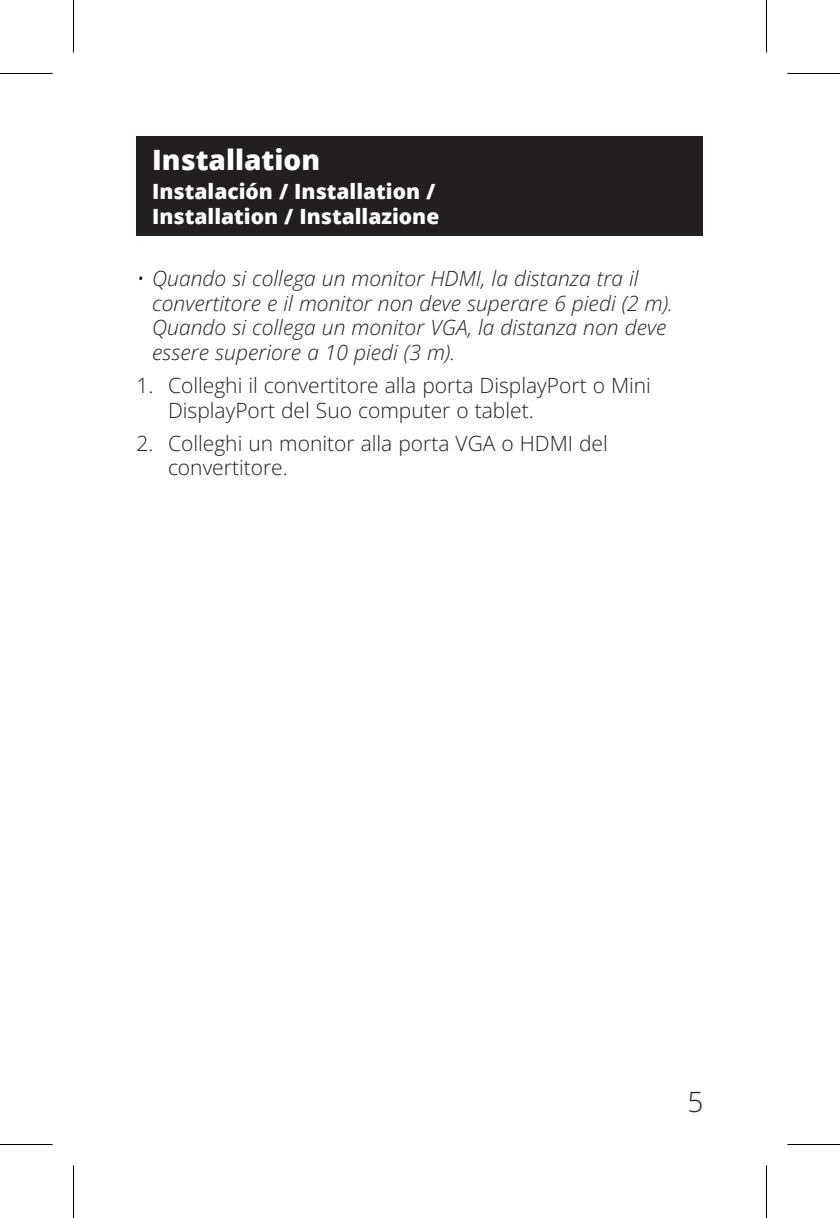
<style>
.page{position:relative;width:840px;height:1218px;background:#fff}
.page>*{position:absolute;margin:0;border:0;box-sizing:border-box;transform-origin:0 0}
.t1{font:800 28px "Open Sans";color:#fff}
.t2{font:28px "Open Sans";color:#231f20}
.t3{font:italic 21px/24.5px "Open Sans";color:#231f20}
.t4{font:21px/24.5px "Open Sans";color:#231f20}
.t5{font:800 21px/24.5px "Open Sans";color:#fff}
</style>
<div class="page">
<div style="left:136px;top:136px;width:567px;height:100px;background:#231f20"></div>
<hr style="left:0;top:73px;width:52px;height:1px;background:#000">
<hr style="left:788px;top:73px;width:52px;height:1px;background:#000">
<hr style="left:0;top:1144px;width:52px;height:1px;background:#000">
<hr style="left:788px;top:1144px;width:52px;height:1px;background:#000">
<hr style="left:73px;top:0;width:1px;height:52px;background:#000">
<hr style="left:73px;top:1166px;width:1px;height:52px;background:#000">
<hr style="left:766px;top:0;width:1px;height:52px;background:#000">
<hr style="left:766px;top:1166px;width:1px;height:52px;background:#000">
<p class="t1" style="left:152px;top:138px;width:169px">Installation</p>
<p class="t5" style="left:152px;top:178px;width:289px">Instalación / Installation /<br>Installation / Installazione</p>
<p class="t3" style="left:152px;top:266px;width:522px;text-indent:-16px">• Quando si collega un monitor HDMI, la distanza tra il convertitore e il monitor non deve superare 6 piedi (2 m).<br>Quando si collega un monitor VGA, la distanza non deve essere superiore a 10 piedi (3 m).</p>
<p class="t4" style="left:168px;top:373px;width:485px;text-indent:-32px">1. Colleghi il convertitore alla porta DisplayPort o Mini<br>DisplayPort del Suo computer o tablet.</p>
<p class="t4" style="left:168px;top:430px;width:441px;text-indent:-32px">2. Colleghi un monitor alla porta VGA o HDMI del convertitore.</p>
<h1 class="t2" style="left:688px;top:1083px;width:17px">5</h1>
</div>
